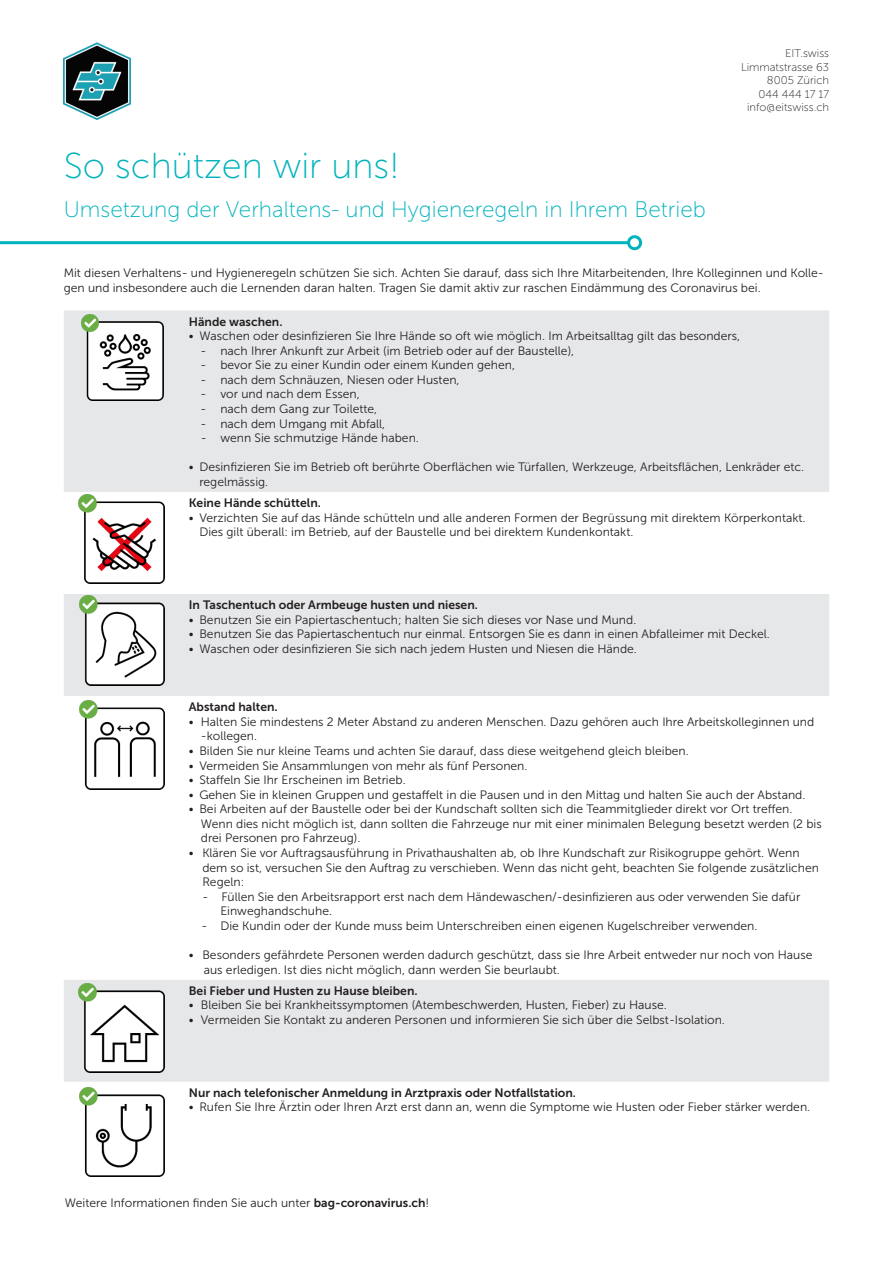
<style>
.page{position:relative;width:893px;height:1263px;background:#fff}
.page>*{position:absolute;margin:0;border:0;box-sizing:border-box;transform-origin:0 0}
.VSE_GB_Spitzmarke{font:36px "Museo Sans 100";color:#00b3bd}
.VSE_GB_Spitzmarke-2{font:22.5px "Museo Sans 100";color:#00b3bd}
.t1{font:12.15px/14.5px "Museo Sans 300";color:#231f20}
.t2{font:12.15px "Museo Sans 700";color:#231f20}
.t3{font:11.25px "Museo Sans 100";color:#231f20}
.s1{font-family:"Museo Sans 700"}
</style>
<div class="page">
<img style="left:64px;top:43px;width:67px;height:76px">
<hr style="left:0;top:241px;width:629px;height:3px;background:#00b3bd">
<div style="left:627px;top:235px;width:15px;height:15px;border:3px solid #00b3bd;border-radius:50%"></div>
<div style="left:64px;top:310px;width:765px;height:772px;background:#e6e7e9"></div>
<svg style="left:64px;top:492px;width:765px;height:488px"></svg>
<div style="left:64px;top:594px;width:765px;height:102px;background:#e6e7e9"></div>
<img style="left:81px;top:314px;width:83px;height:87px">
<img style="left:79px;top:494px;width:85px;height:90px">
<img style="left:79px;top:596px;width:86px;height:89px">
<img style="left:79px;top:700px;width:86px;height:89px">
<img style="left:79px;top:983px;width:85px;height:90px">
<img style="left:79px;top:1087px;width:86px;height:90px">
<p class="VSE_GB_Spitzmarke" style="left:64px;top:147px;width:337px">So schützen wir uns!</p>
<p class="VSE_GB_Spitzmarke-2" style="left:64px;top:198px;width:644px">Umsetzung der Verhaltens- und Hygieneregeln in Ihrem Betrieb</p>
<p class="t3" style="left:785px;top:48px;width:45px">EIT.swiss</p>
<p class="t3" style="left:741px;top:61px;width:90px">Limmatstrasse 63</p>
<p class="t3" style="left:767px;top:75px;width:64px">8005 Zürich</p>
<p class="t3" style="left:758px;top:88px;width:72px">044 444 17 17</p>
<p class="t3" style="left:747px;top:102px;width:84px">info@eitswiss.ch</p>
<p class="t1" style="left:64px;top:266px;width:762px">Mit diesen Verhaltens- und Hygieneregeln schützen Sie sich. Achten Sie darauf, dass sich Ihre Mitarbeitenden, Ihre Kolleginnen und Kolle&shy;gen und insbesondere auch die Lernenden daran halten. Tragen Sie damit aktiv zur raschen Eindämmung des Coronavirus bei.</p>
<p class="t2" style="left:189px;top:315px;width:95px">Hände waschen.</p>
<p class="t1" style="left:189px;top:329px;width:553px">• Waschen oder desinfizieren Sie Ihre Hände so oft wie möglich. Im Arbeitsalltag gilt das besonders,</p>
<p class="t1" style="left:201px;top:343px;width:375px">- nach Ihrer Ankunft zur Arbeit (im Betrieb oder auf der Baustelle),</p>
<p class="t1" style="left:201px;top:358px;width:316px">- bevor Sie zu einer Kundin oder einem Kunden gehen,</p>
<p class="t1" style="left:201px;top:372px;width:260px">- nach dem Schnäuzen, Niesen oder Husten,</p>
<p class="t1" style="left:201px;top:387px;width:161px">- vor und nach dem Essen,</p>
<p class="t1" style="left:201px;top:402px;width:178px">- nach dem Gang zur Toilette,</p>
<p class="t1" style="left:201px;top:416px;width:186px">- nach dem Umgang mit Abfall,</p>
<p class="t1" style="left:201px;top:431px;width:220px">- wenn Sie schmutzige Hände haben.</p>
<p class="t1" style="left:199px;top:460px;width:606px;text-indent:-10px">• Desinfizieren Sie im Betrieb oft berührte Oberflächen wie Türfallen, Werkzeuge, Arbeitsflächen, Lenkräder etc. regelmässig.</p>
<p class="t2" style="left:189px;top:496px;width:134px">Keine Hände schütteln.</p>
<p class="t1" style="left:199px;top:510px;width:608px;text-indent:-10px">• Verzichten Sie auf das Hände schütteln und alle anderen Formen der Begrüssung mit direktem Körperkontakt.<br>Dies gilt überall: im Betrieb, auf der Baustelle und bei direktem Kundenkontakt.</p>
<p class="t2" style="left:189px;top:598px;width:291px">In Taschentuch oder Armbeuge husten und niesen.</p>
<p class="t1" style="left:189px;top:612px;width:449px">• Benutzen Sie ein Papiertaschentuch; halten Sie sich dieses vor Nase und Mund.</p>
<p class="t1" style="left:189px;top:627px;width:582px">• Benutzen Sie das Papiertaschentuch nur einmal. Entsorgen Sie es dann in einen Abfalleimer mit Deckel.</p>
<p class="t1" style="left:189px;top:641px;width:450px">• Waschen oder desinfizieren Sie sich nach jedem Husten und Niesen die Hände.</p>
<p class="t2" style="left:189px;top:700px;width:90px">Abstand halten.</p>
<p class="t1" style="left:201px;top:714px;width:615px;text-indent:-12px">• Halten Sie mindestens 2 Meter Abstand zu anderen Menschen. Dazu gehören auch Ihre Arbeitskolleginnen und -kollegen.</p>
<p class="t1" style="left:189px;top:743px;width:501px">• Bilden Sie nur kleine Teams und achten Sie darauf, dass diese weitgehend gleich bleiben.</p>
<p class="t1" style="left:189px;top:758px;width:340px">• Vermeiden Sie Ansammlungen von mehr als fünf Personen.</p>
<p class="t1" style="left:189px;top:773px;width:218px">• Staffeln Sie Ihr Erscheinen im Betrieb.</p>
<p class="t1" style="left:189px;top:787px;width:618px">• Gehen Sie in kleinen Gruppen und gestaffelt in die Pausen und in den Mittag und halten Sie auch der Abstand.</p>
<p class="t1" style="left:201px;top:802px;width:622px;text-indent:-12px">• Bei Arbeiten auf der Baustelle oder bei der Kundschaft sollten sich die Teammitglieder direkt vor Ort treffen.<br>Wenn dies nicht möglich ist, dann sollten die Fahrzeuge nur mit einer minimalen Belegung besetzt werden (2 bis drei Personen pro Fahrzeug).</p>
<p class="t1" style="left:202px;top:846px;width:618px;text-indent:-14px">• Klären Sie vor Auftragsausführung in Privathaushalten ab, ob Ihre Kundschaft zur Risikogruppe gehört. Wenn dem so ist, versuchen Sie den Auftrag zu verschieben. Wenn das nicht geht, beachten Sie folgende zusätzlichen<br>Regeln:</p>
<p class="t1" style="left:220px;top:889px;width:581px;text-indent:-18px">- Füllen Sie den Arbeitsrapport erst nach dem Händewaschen/-desinfizieren aus oder verwenden Sie dafür<br>Einweghandschuhe.</p>
<p class="t1" style="left:202px;top:918px;width:557px">- Die Kundin oder der Kunde muss beim Unterschreiben einen eigenen Kugelschreiber verwenden.</p>
<p class="t1" style="left:204px;top:948px;width:610px;text-indent:-15px">• Besonders gefährdete Personen werden dadurch geschützt, dass sie Ihre Arbeit entweder nur noch von Hause aus erledigen. Ist dies nicht möglich, dann werden Sie beurlaubt.</p>
<p class="t2" style="left:189px;top:984px;width:230px">Bei Fieber und Husten zu Hause bleiben.</p>
<p class="t1" style="left:189px;top:998px;width:479px">• Bleiben Sie bei Krankheitssymptomen (Atembeschwerden, Husten, Fieber) zu Hause.</p>
<p class="t1" style="left:189px;top:1012px;width:538px">• Vermeiden Sie Kontakt zu anderen Personen und informieren Sie sich über die Selbst-Isolation.</p>
<p class="t2" style="left:189px;top:1086px;width:389px">Nur nach telefonischer Anmeldung in Arztpraxis oder Notfallstation.</p>
<p class="t1" style="left:189px;top:1100px;width:623px">• Rufen Sie Ihre Ärztin oder Ihren Arzt erst dann an, wenn die Symptome wie Husten oder Fieber stärker werden.</p>
<p class="t1" style="left:65px;top:1196px;width:366px">Weitere Informationen finden Sie auch unter <span class="s1">bag-coronavirus.ch</span>!</p>
</div>
